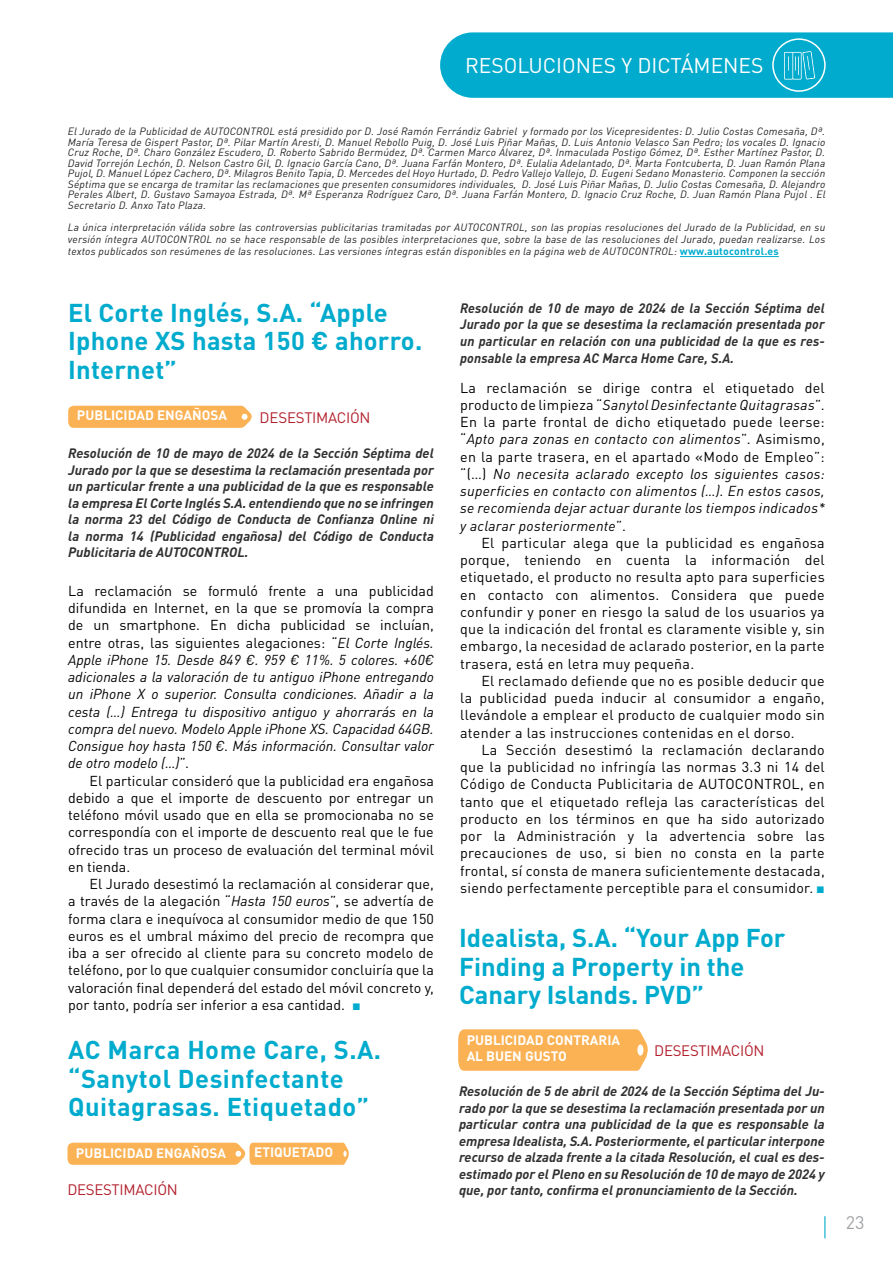
<style>
.page{position:relative;width:893px;height:1263px;background:#fff}
.page>*{position:absolute;margin:0;border:0;box-sizing:border-box;transform-origin:0 0}
.ResolucionesTitular{font:700 25.5px/28.5px "DIN Pro";letter-spacing:.01em;color:#00abcd}
.t1{font:21px "DIN Pro";color:#fff}
.t2{font:18px "DIN Pro";color:#a1a3a6}
.Estadonormayresultadoresolución{font:15px "DIN Pro";letter-spacing:-.02em;color:#b2212d}
.ResolucionesEntradilla{font:14.25px/17.2px "DIN Pro";letter-spacing:.02em;color:#000;text-align:justify}
.ResolucionesTexto{font:14.25px/17.2px "DIN Pro";color:#000;text-align:justify}
.ResolucionesTexto-2{font:italic 14.25px/17.2px "DIN Pro";color:#000;text-align:justify}
.ResolucionesEntradilla-2{font:italic 14.25px/17.2px "DIN Pro";letter-spacing:.02em;color:#000;text-align:justify}
.ResolucionesEntradilla-3{font:italic 700 13.5px/16.5px "DIN Pro";color:#312f30;text-align:justify}
.ResolucionesTexto-3{font:italic 700 13.5px/16.5px "DIN Pro";color:#312f30;text-align:justify}
.Etiqueta{font:700 13.5px "DIN Pro";color:#fff}
.t3{font:italic 10.5px/10.5px "DIN Pro";letter-spacing:.02em;color:#231f20;text-align:justify}
.s1{font-weight:700;font-style:normal;color:#00abcd}
.s2{font-style:normal}
.s3{font-style:italic}
.s4{font-family:"Arial";color:#00abcd}
</style>
<div class="page">
<svg style="left:824px;top:1216px;width:1px;height:22px"></svg>
<svg style="left:440px;top:32px;width:453px;height:66px;background:#0aaece"></svg>
<hr style="left:680px;top:256px;width:99px;height:1px;background:#00abcd">
<svg style="left:68px;top:406px;width:184px;height:22px;background:#fbb45a"></svg>
<svg style="left:67px;top:1143px;width:282px;height:22px;background:#fbb65d"></svg>
<svg style="left:458px;top:1029px;width:190px;height:42px;background:#fbb55b"></svg>
<h2 class="t1" style="left:465px;top:48px;width:300px">RESOLUCIONES Y DICTÁMENES</h2>
<p class="t3" style="left:68px;top:125px;width:759px">El Jurado de la Publicidad de AUTOCONTROL está presidido por D. José Ramón Ferrándiz Gabriel y formado por los Vicepresidentes: D. Julio Costas Comesaña, Dª.<br>María Teresa de Gispert Pastor, Dª. Pilar Martín Aresti, D. Manuel Rebollo Puig, D. José Luis Piñar Mañas, D. Luis Antonio Velasco San Pedro; los vocales D. Ignacio Cruz Roche, Dª. Charo González Escudero, D. Roberto Sabrido Bermúdez, Dª. Carmen Marco Álvarez, Dª. Inmaculada Postigo Gómez, Dª. Esther Martínez Pastor, D.<br>David Torrejón Lechón, D. Nelson Castro Gil, D. Ignacio García Cano, Dª. Juana Farfán Montero, Dª. Eulalia Adelantado, Dª. Marta Fontcuberta, D. Juan Ramón Plana Pujol, D. Manuel López Cachero, Dª. Milagros Benito Tapia, D. Mercedes del Hoyo Hurtado, D. Pedro Vallejo Vallejo, D. Eugeni Sedano Monasterio. Componen la sección Séptima que se encarga de tramitar las reclamaciones que presenten consumidores individuales, D. José Luis Piñar Mañas, D. Julio Costas Comesaña, D. Alejandro Perales Albert, D. Gustavo Samayoa Estrada, Dª. Mª Esperanza Rodríguez Caro, Dª. Juana Farfán Montero, D. Ignacio Cruz Roche, D. Juan Ramón Plana Pujol . El Secretario D. Anxo Tato Plaza.</p>
<p class="t3" style="left:68px;top:220px;width:759px;line-height:12px">La única interpretación válida sobre las controversias publicitarias tramitadas por AUTOCONTROL, son las propias resoluciones del Jurado de la Publicidad, en su versión íntegra AUTOCONTROL no se hace responsable de las posibles interpretaciones que, sobre la base de las resoluciones del Jurado, puedan realizarse. Los textos publicados son resúmenes de las resoluciones. Las versiones íntegras están disponibles en la página web de AUTOCONTROL: <span class="s1">www.autocontrol.es</span></p>
<p class="ResolucionesTitular" style="left:68px;top:295px;width:356px">El Corte Inglés, S.A. “Apple<br>Iphone XS hasta 150 € ahorro.<br>Internet”</p>
<p class="Etiqueta" style="left:77px;top:404px;width:152px">PUBLICIDAD ENGAÑOSA</p>
<p class="Estadonormayresultadoresolución" style="left:259px;top:406px;width:113px">DESESTIMACIÓN</p>
<p class="ResolucionesTexto-3" style="left:68px;top:444px;width:367px">Resolución de 10 de mayo de 2024 de la Sección Séptima del Jurado por la que se desestima la reclamación presentada por un particular frente a una publicidad de la que es responsable la empresa El Corte Inglés S.A. entendiendo que no se infringen la norma 23 del Código de Conducta de Confianza Online ni la norma 14 (Publicidad engañosa) del Código de Conducta Publicitaria de AUTOCONTROL.</p>
<p class="ResolucionesTexto-2" style="left:68px;top:581px;width:367px"><span class="s2">La reclamación se formuló frente a una publicidad difundida en Internet, en la que se promovía la compra de un smartphone. En dicha publicidad se incluían, entre otras, las siguientes alegaciones: “</span>El Corte Inglés.<br>Apple iPhone 15. Desde 849 €. 959 € 11%. 5 colores. +60€ adicionales a la valoración de tu antiguo iPhone entregando un iPhone X o superior. Consulta condiciones. Añadir a la cesta (…) Entrega tu dispositivo antiguo y ahorrarás en la compra del nuevo. Modelo Apple iPhone XS. Capacidad 64GB.<br>Consigue hoy hasta 150 €. Más información. Consultar valor de otro modelo (…)<span class="s2">”.</span></p>
<p class="ResolucionesTexto" style="left:68px;top:770px;width:367px;text-indent:21px">El particular consideró que la publicidad era engañosa debido a que el importe de descuento por entregar un teléfono móvil usado que en ella se promocionaba no se correspondía con el importe de descuento real que le fue ofrecido tras un proceso de evaluación del terminal móvil en tienda.</p>
<p class="ResolucionesTexto" style="left:68px;top:874px;width:367px;text-indent:21px">El Jurado desestimó la reclamación al considerar que, a través de la alegación “<span class="s3">Hasta 150 euros</span>”, se advertía de forma clara e inequívoca al consumidor medio de que 150 euros es el umbral máximo del precio de recompra que iba a ser ofrecido al cliente para su concreto modelo de teléfono, por lo que cualquier consumidor concluiría que la valoración final dependerá del estado del móvil concreto y, por tanto, podría ser inferior a esa cantidad. <span class="s4">■</span></p>
<p class="ResolucionesTitular" style="left:68px;top:1033px;width:314px">AC Marca Home Care, S.A. “Sanytol Desinfectante<br>Quitagrasas. Etiquetado”</p>
<p class="Etiqueta" style="left:76px;top:1142px;width:152px">PUBLICIDAD ENGAÑOSA</p>
<p class="Estadonormayresultadoresolución" style="left:67px;top:1177px;width:112px">DESESTIMACIÓN</p>
<p class="Etiqueta" style="left:254px;top:1141px;width:80px">ETIQUETADO</p>
<p class="ResolucionesEntradilla-3" style="left:460px;top:298px;width:366px">Resolución de 10 de mayo de 2024 de la Sección Séptima del Jurado por la que se desestima la reclamación presentada por un particular en relación con una publicidad de la que es res&shy;ponsable la empresa AC Marca Home Care, S.A.</p>
<p class="ResolucionesEntradilla-2" style="left:460px;top:377px;width:366px"><span class="s2">La reclamación se dirige contra el etiquetado del producto de limpieza “</span>Sanytol Desinfectante Quitagrasas<span class="s2">”.<br>En la parte frontal de dicho etiquetado puede leerse: “</span>Apto para zonas en contacto con alimentos<span class="s2">”. Asimismo, en la parte trasera, en el apartado «Modo de Empleo”: “(…)</span> No necesita aclarado excepto los siguientes casos: superficies en contacto con alimentos (…). En estos casos, se recomienda dejar actuar durante los tiempos indicados* y aclarar posteriormente<span class="s2">”.</span></p>
<p class="ResolucionesEntradilla" style="left:460px;top:533px;width:366px;text-indent:21px">El particular alega que la publicidad es engañosa porque, teniendo en cuenta la información del etiquetado, el producto no resulta apto para superficies en contacto con alimentos. Considera que puede confundir y poner en riesgo la salud de los usuarios ya que la indicación del frontal es claramente visible y, sin embargo, la necesidad de aclarado posterior, en la parte trasera, está en letra muy pequeña.</p>
<p class="ResolucionesEntradilla" style="left:460px;top:671px;width:366px;text-indent:21px">El reclamado defiende que no es posible deducir que la publicidad pueda inducir al consumidor a engaño, llevándole a emplear el producto de cualquier modo sin atender a las instrucciones contenidas en el dorso.</p>
<p class="ResolucionesEntradilla" style="left:460px;top:740px;width:366px;text-indent:21px">La Sección desestimó la reclamación declarando que la publicidad no infringía las normas 3.3 ni 14 del Código de Conducta Publicitaria de AUTOCONTROL, en tanto que el etiquetado refleja las características del producto en los términos en que ha sido autorizado por la Administración y la advertencia sobre las precauciones de uso, si bien no consta en la parte frontal, sí consta de manera suficientemente destacada, siendo perfectamente perceptible para el consumidor. <span class="s4">■</span></p>
<p class="ResolucionesTitular" style="left:459px;top:921px;width:328px">Idealista, S.A. “Your App For<br>Finding a Property in the<br>Canary Islands. PVD”</p>
<p class="Etiqueta" style="left:467px;top:1029px;width:155px">PUBLICIDAD CONTRARIA</p>
<p class="Etiqueta" style="left:467px;top:1045px;width:102px">AL BUEN GUSTO</p>
<p class="Estadonormayresultadoresolución" style="left:654px;top:1039px;width:112px">DESESTIMACIÓN</p>
<p class="ResolucionesEntradilla-3" style="left:459px;top:1082px;width:367px">Resolución de 5 de abril de 2024 de la Sección Séptima del Ju&shy;rado por la que se desestima la reclamación presentada por un particular contra una publicidad de la que es responsable la empresa Idealista, S.A. Posteriormente, el particular interpone recurso de alzada frente a la citada Resolución, el cual es des&shy;estimado por el Pleno en su Resolución de 10 de mayo de 2024 y que, por tanto, confirma el pronunciamiento de la Sección.</p>
<h3 class="t2" style="left:846px;top:1208px;width:20px">23</h3>
</div>
